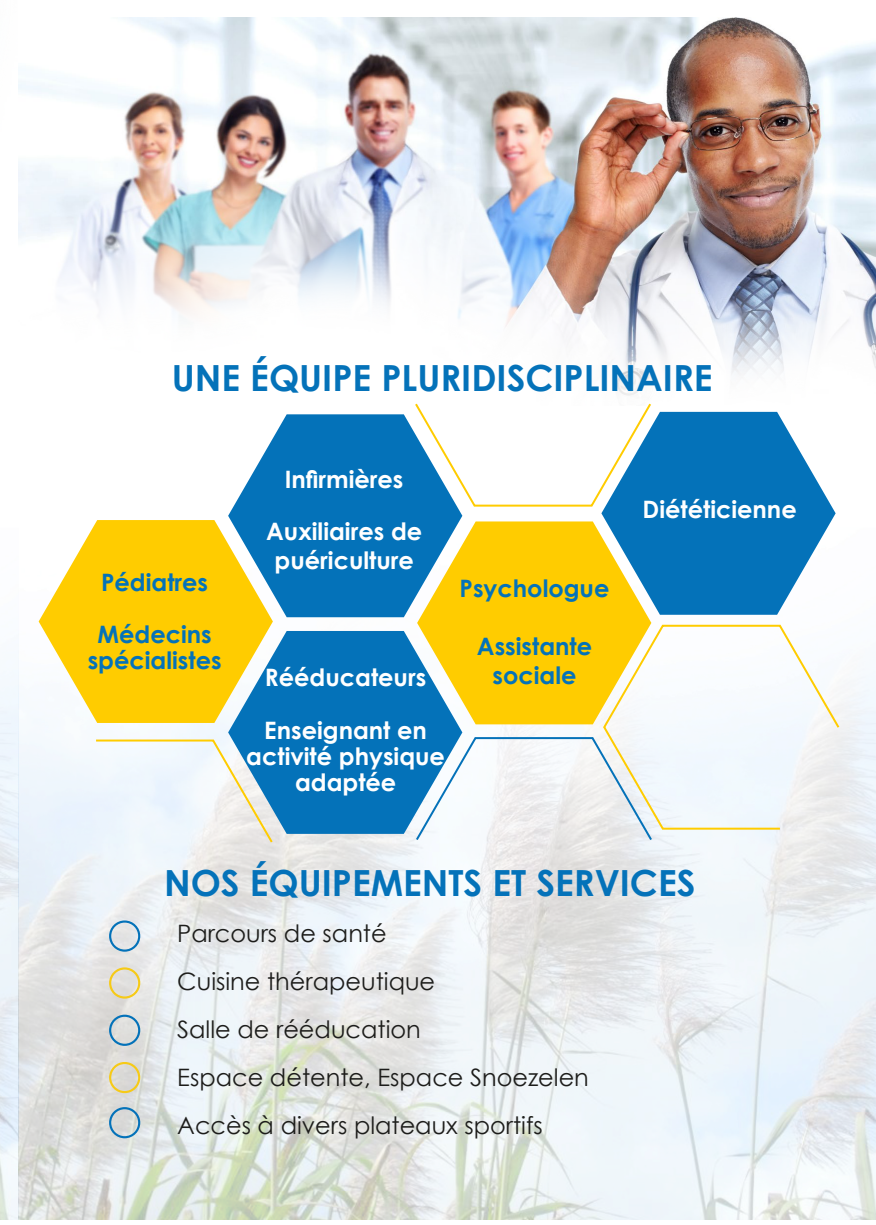
<style>
.page{position:relative;width:876px;height:1225px;background:#fff}
.page>*{position:absolute;margin:0;border:0;box-sizing:border-box;transform-origin:0 0}
.t1{font:700 36px "Century Gothic";color:#0472b9}
.t2{font:24px/48px "Century Gothic";color:#1d1d1b}
.t3{font:700 24px/52px "Century Gothic";color:#fff;text-align:center}
.t4{font:700 24px/52px "Century Gothic";color:#0472b9}
</style>
<div class="page">
<img style="left:0;top:411px;width:876px;height:808px">
<img style="left:18px;top:17px;width:858px;height:379px">
<svg style="left:109px;top:920px;width:31px;height:31px"></svg>
<svg style="left:109px;top:967px;width:31px;height:31px"></svg>
<svg style="left:109px;top:1014px;width:31px;height:32px"></svg>
<svg style="left:109px;top:1107px;width:31px;height:31px"></svg>
<svg style="left:109px;top:1062px;width:31px;height:31px"></svg>
<svg style="left:39px;top:520px;width:234px;height:203px;fill:#fc0"></svg>
<svg style="left:228px;top:631px;width:234px;height:203px;background:#1c7db5"></svg>
<svg style="left:414px;top:736px;width:240px;height:106px"></svg>
<svg style="left:228px;top:414px;width:234px;height:203px;background:#2c86b9"></svg>
<svg style="left:601px;top:412px;width:235px;height:203px;fill:#0472b9"></svg>
<svg style="left:417px;top:521px;width:234px;height:203px;background:#e3c72d"></svg>
<svg style="left:602px;top:624px;width:239px;height:206px"></svg>
<svg style="left:94px;top:738px;width:180px;height:106px"></svg>
<svg style="left:413px;top:403px;width:240px;height:104px"></svg>
<img style="left:0;top:411px;width:17px;height:2px">
<h1 class="t1" style="left:172px;top:355px;width:542px">UNE ÉQUIPE PLURIDISCIPLINAIRE</h1>
<p class="t4" style="left:98px;top:556px;width:116px">Pédiatres<br>Médecins</p>
<p class="t4" style="left:88px;top:634px;width:135px">spécialistes</p>
<p class="t3" style="left:266px;top:452px;width:157px">Infirmières<br>Auxiliaires de</p>
<p class="t3" style="left:275px;top:533px;width:141px">puériculture</p>
<p class="t3" style="left:264px;top:651px;width:164px;text-align:left">Rééducateurs<br>Enseignant en</p>
<p class="t3" style="left:246px;top:742px;width:200px;line-height:26px">activité physique adaptée</p>
<p class="t4" style="left:460px;top:562px;width:151px">Psychologue</p>
<p class="t4" style="left:477px;top:631px;width:117px;line-height:28.8px;text-align:center">Assistante sociale</p>
<p class="t3" style="left:643px;top:482px;width:156px">Diététicienne</p>
<h1 class="t1" style="left:164px;top:860px;width:533px">NOS ÉQUIPEMENTS ET SERVICES</h1>
<p class="t2" style="left:177px;top:908px;width:413px">Parcours de santé<br>Cuisine thérapeutique<br>Salle de rééducation<br>Espace détente, Espace Snoezelen<br>Accès à divers plateaux sportifs</p>
</div>
